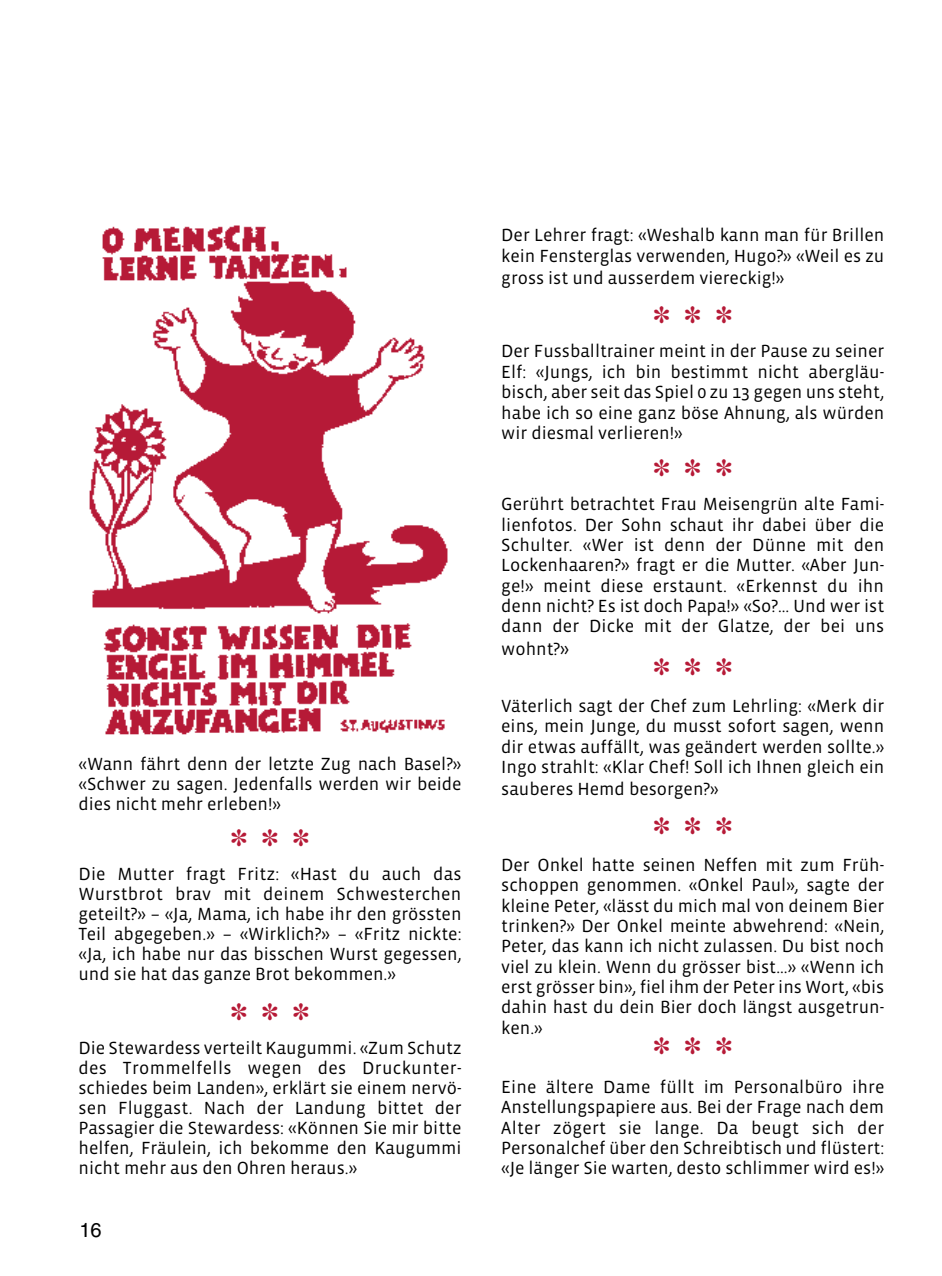
<style>
.page{position:relative;width:942px;height:1276px;background:#fff}
.page>*{position:absolute;margin:0;border:0;box-sizing:border-box;transform-origin:0 0}
.t1{font:24px "Zapf Dingbats";color:#b61a37}
.t2{font:20px "Helvetica";color:#000}
.t3{font:18px/20.4px "Vista Sans";color:#000;text-align:justify}
.s1{font-size:19px}
</style>
<div class="page">
<img style="left:89px;top:225px;width:359px;height:510px">
<p class="t3" style="left:78px;top:754px;width:384px">«Wann fährt denn der letzte Zug nach Basel?» «Schwer zu sagen. Jedenfalls werden wir beide dies nicht mehr erleben!»</p>
<h1 class="t1" style="left:231px;top:826px;width:80px">✽ ✽ ✽</h1>
<p class="t3" style="left:78px;top:864px;width:384px">Die Mutter fragt Fritz: «Hast du auch das Wurstbrot brav mit deinem Schwesterchen geteilt?» – «Ja, Mama, ich habe ihr den grössten Teil abgegeben.» – «Wirklich?» – «Fritz nickte: «Ja, ich habe nur das bisschen Wurst gegessen, und sie hat das ganze Brot bekommen.»</p>
<h1 class="t1" style="left:231px;top:1000px;width:80px">✽ ✽ ✽</h1>
<p class="t3" style="left:78px;top:1038px;width:384px">Die Stewardess verteilt Kaugummi. «Zum Schutz des Trommelfells wegen des Druckunter&shy;schiedes beim Landen», erklärt sie einem nervö&shy;sen Fluggast. Nach der Landung bittet der Passagier die Stewardess: «Können Sie mir bitte helfen, Fräulein, ich bekomme den Kaugummi nicht mehr aus den Ohren heraus.»</p>
<p class="t2" style="left:79px;top:1218px;width:24px">16</p>
<p class="t3" style="left:501px;top:225px;width:384px">Der Lehrer fragt: «Weshalb kann man für Brillen kein Fensterglas verwenden, Hugo?» «Weil es zu</p>
<p class="t3" style="left:501px;top:268px;width:284px">gross ist und ausserdem viereckig!»</p>
<h1 class="t1" style="left:653px;top:303px;width:80px">✽ ✽ ✽</h1>
<p class="t3" style="left:501px;top:341px;width:384px">Der Fussballtrainer meint in der Pause zu seiner Elf: «Jungs, ich bin bestimmt nicht abergläu&shy;bisch, aber seit das Spiel 0 zu 13 gegen uns steht, habe ich so eine ganz böse Ahnung, als würden wir diesmal verlieren!»</p>
<h1 class="t1" style="left:653px;top:456px;width:80px">✽ ✽ ✽</h1>
<p class="t3" style="left:501px;top:494px;width:384px">Gerührt betrachtet Frau Meisengrün alte Fami&shy;lienfotos. Der Sohn schaut ihr dabei über die Schulter. «Wer ist denn der Dünne mit den Lockenhaaren?» fragt er die Mutter. «Aber Jun&shy;ge!» meint diese erstaunt. «Erkennst du ihn denn nicht? Es ist doch Papa!» «So?… Und wer ist dann der Dicke mit der Glatze, der bei uns</p>
<p class="t3" style="left:501px;top:639px;width:69px">wohnt?<span class="s1">»</span></p>
<h1 class="t1" style="left:653px;top:655px;width:80px">✽ ✽ ✽</h1>
<p class="t3" style="left:501px;top:696px;width:384px">Väterlich sagt der Chef zum Lehrling: «Merk dir eins, mein Junge, du musst sofort sagen, wenn dir etwas auffällt, was geändert werden sollte.» Ingo strahlt: «Klar Chef! Soll ich Ihnen gleich ein</p>
<p class="t3" style="left:501px;top:779px;width:219px">sauberes Hemd besorgen?»</p>
<h1 class="t1" style="left:653px;top:814px;width:80px">✽ ✽ ✽</h1>
<p class="t3" style="left:501px;top:855px;width:384px">Der Onkel hatte seinen Neffen mit zum Früh&shy;schoppen genommen. «Onkel Paul», sagte der kleine Peter, «lässt du mich mal von deinem Bier trinken?» Der Onkel meinte abwehrend: «Nein, Peter, das kann ich nicht zulassen. Du bist noch viel zu klein. Wenn du grösser bist…» «Wenn ich erst grösser bin», fiel ihm der Peter ins Wort, «bis dahin hast du dein Bier doch längst ausgetrun&shy;ken.»</p>
<h1 class="t1" style="left:653px;top:1034px;width:80px">✽ ✽ ✽</h1>
<p class="t3" style="left:501px;top:1077px;width:384px">Eine ältere Dame füllt im Personalbüro ihre Anstellungspapiere aus. Bei der Frage nach dem Alter zögert sie lange. Da beugt sich der Personalchef über den Schreibtisch und flüstert: «Je länger Sie warten, desto schlimmer wird es!»</p>
</div>
